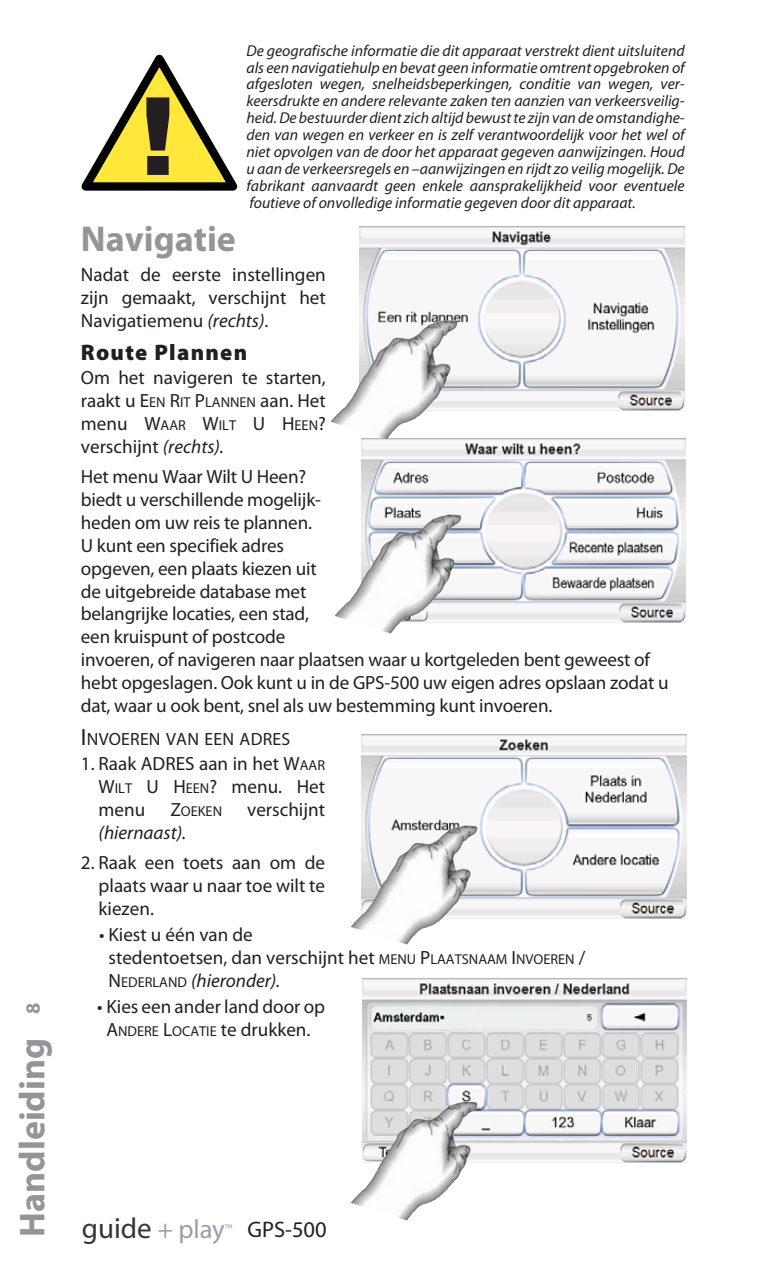
<style>
.page{position:relative;width:766px;height:1276px;background:#fff}
.page>*{position:absolute;margin:0;border:0;box-sizing:border-box;transform-origin:0 0}
.t1{font:900 108.23px "Arial";color:#231f20}
.t2{font:700 36px "Myriad Pro";color:#939598}
.t3{font:29.03px "Myriad";color:#333536}
.t4{font:900 22.5px "Myriad Pro";letter-spacing:.055em;color:#231f20}
.t5{font:22.5px "Myriad Pro";color:#231f20}
.t6{font:19.12px/22.9px "Myriad Pro";letter-spacing:-.01em;color:#231f20;text-align:justify}
.t7{font:italic 19.12px "Myriad Pro";color:#231f20}
.t8{font:17.78px "Myriad Pro";letter-spacing:.015em;color:#231f20}
.t9{font:italic 15.75px/16.9px "Myriad Pro";color:#231f20;text-align:justify}
.t10{font:14.4px "Myriad Pro";color:#231f20}
.t11{font:9.67px "Myriad";color:#97a0aa}
.s1{font-size:20.25px}
.s2{font-style:italic}
.s3{font-size:14.4px}
.s4{font-size:23.62px}
.s5{font-size:19.12px}
.s6{font-size:26.55px;color:#97a0aa}
</style>
<div class="page">
<img style="left:361px;top:438px;width:324px;height:184px">
<img style="left:359px;top:227px;width:324px;height:183px">
<img style="left:362px;top:734px;width:324px;height:184px">
<img style="left:362px;top:978px;width:324px;height:184px">
<svg style="left:81px;top:55px;width:156px;height:136px"></svg>
<img style="left:331px;top:320px;width:126px;height:119px">
<img style="left:335px;top:514px;width:126px;height:119px">
<img style="left:351px;top:825px;width:126px;height:119px">
<img style="left:351px;top:1101px;width:126px;height:119px">
<h2 class="t2" style="left:19px;top:1236px;width:235px;rotate:-90deg">Handleiding <span class="s1">8</span></h2>
<h1 class="t1" style="left:140px;top:74px;width:38px">!</h1>
<p class="t9" style="left:246px;top:44px;width:439px">De geografische informatie die dit apparaat verstrekt dient uitsluitend als een navigatiehulp en bevat geen informatie omtrent opgebroken of afgesloten wegen, snelheidsbeperkingen, conditie van wegen, ver&shy;keersdrukte en andere relevante zaken ten aanzien van verkeersveilig&shy;heid. De bestuurder dient zich altijd bewust te zijn van de omstandighe&shy;den van wegen en verkeer en is zelf verantwoordelijk voor het wel of niet opvolgen van de door het apparaat gegeven aanwijzingen. Houd u aan de verkeersregels en –aanwijzingen en rijdt zo veilig mogelijk. De fabrikant aanvaardt geen enkele aansprakelijkheid voor eventuele foutieve of onvolledige informatie gegeven door dit apparaat.</p>
<h2 class="t2" style="left:81px;top:225px;width:156px">Navigatie</h2>
<p class="t6" style="left:81px;top:265px;width:246px">Nadat de eerste instellingen zijn gemaakt, verschijnt het Navigatiemenu <span class="s2">(rechts)</span>.</p>
<p class="t4" style="left:81px;top:344px;width:168px">Route Plannen</p>
<p class="t6" style="left:81px;top:368px;width:246px">Om het navigeren te starten, raakt u E<span class="s3">EN</span> R<span class="s3">IT</span> P<span class="s3">LANNEN</span> aan. Het menu W<span class="s3">AAR</span> W<span class="s3">ILT</span> U H<span class="s3">EEN</span>? verschijnt <span class="s2">(rechts).</span></p>
<p class="t6" style="left:81px;top:467px;width:589px;text-align:left">Het menu Waar Wilt U Heen?<br>biedt u verschillende mogelijk-<br>heden om uw reis te plannen.<br>U kunt een specifiek adres<br>opgeven, een plaats kiezen uit<br>de uitgebreide database met<br>belangrijke locaties, een stad,<br>een kruispunt of postcode<br>invoeren, of navigeren naar plaatsen waar u kortgeleden bent geweest of hebt opgeslagen. Ook kunt u in de GPS-500 uw eigen adres opslaan zodat u dat, waar u ook bent, snel als uw bestemming kunt invoeren.</p>
<p class="t8" style="left:81px;top:733px;width:211px"><span class="s4">I</span>NVOEREN VAN EEN ADRES</p>
<p class="t6" style="left:99px;top:754px;width:228px;text-indent:-18px">1. Raak ADRES aan in het W<span class="s3">AAR </span>W<span class="s3">ILT</span> U H<span class="s3">EEN</span>? menu. Het menu</p>
<p class="t10" style="left:170px;top:806px;width:53px"><span class="s5">Z</span>OEKEN</p>
<p class="t6" style="left:247px;top:800px;width:79px">verschijnt</p>
<p class="t7" style="left:99px;top:825px;width:89px">(hiernaast).</p>
<p class="t6" style="left:99px;top:853px;width:228px;text-indent:-18px">2. Raak een toets aan om de plaats waar u naar toe wilt te kiezen.</p>
<p class="t6" style="left:108px;top:925px;width:478px;text-align:left;text-indent:-9px">• Kiest u één van de<br>stedentoetsen, dan verschijnt het <span class="s3">MENU</span> P<span class="s3">LAATSNAAM</span> I<span class="s3">NVOEREN</span> /<br>N<span class="s3">EDERLAND</span> <span class="s2">(hieronder).</span></p>
<p class="t6" style="left:97px;top:997px;width:229px;text-align:center">• Kies een ander land door op<br>A<span class="s3">NDERE</span> L<span class="s3">OCATIE</span> te drukken.</p>
<h3 class="t3" style="left:82px;top:1217px;width:144px">guide <span class="s6">+ play</span></h3>
<p class="t11" style="left:225px;top:1224px;width:9px">™</p>
<p class="t5" style="left:247px;top:1220px;width:81px">GPS-500</p>
</div>
